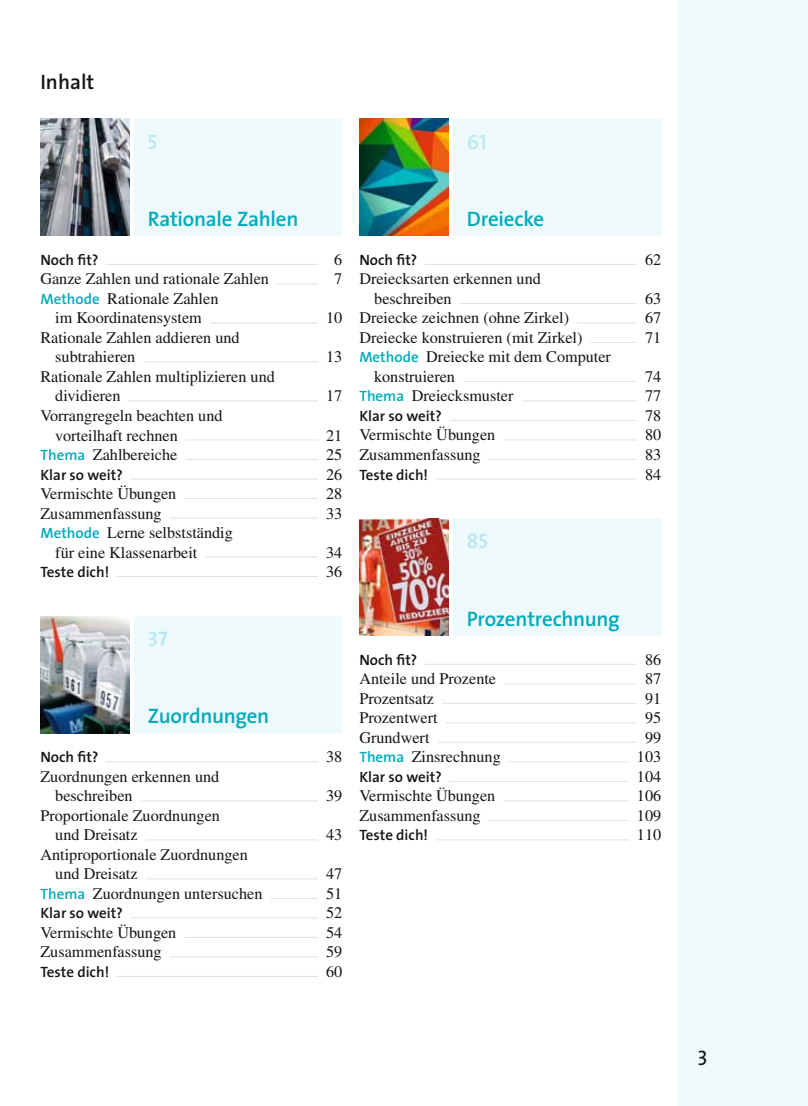
<style>
.page{position:relative;width:808px;height:1106px;background:#fff}
.page>*{position:absolute;margin:0;border:0;box-sizing:border-box;transform-origin:0 0}
.t1{font:700 21px "The Sans CV Semi";letter-spacing:-.015em;color:#00aaba}
.t2{font:21px "The Sans CV Semi Bold Caps";color:#b6e9f0}
.t3{font:700 21px "The Sans CV Semi";color:#141415}
.t4{font:21px "The Sans CV Caps";color:#141415}
.t5{font:16.2px/19.5px "Times LT Std";color:#141415}
.t6{font:700 15px "The Sans CV Semi";color:#141415}
.s1{font-family:"The Sans CV Semi";font-weight:700;font-size:15px;color:#00aaba}
</style>
<div class="page">
<div style="left:678px;top:0;width:130px;height:1106px;background:#eef9fb"></div>
<hr style="left:106px;top:264px;width:212px;height:1px;background:#e2e3e3">
<hr style="left:277px;top:283px;width:41px;height:1px;background:#e2e3e3">
<hr style="left:210px;top:322px;width:108px;height:1px;background:#e2e3e3">
<hr style="left:143px;top:361px;width:175px;height:1px;background:#e2e3e3">
<hr style="left:129px;top:400px;width:189px;height:1px;background:#e2e3e3">
<hr style="left:186px;top:439px;width:132px;height:1px;background:#e2e3e3">
<hr style="left:185px;top:459px;width:133px;height:1px;background:#e2e3e3">
<hr style="left:130px;top:478px;width:188px;height:1px;background:#e2e3e3">
<hr style="left:184px;top:498px;width:134px;height:1px;background:#e2e3e3">
<hr style="left:170px;top:517px;width:148px;height:1px;background:#e2e3e3">
<hr style="left:206px;top:556px;width:112px;height:1px;background:#e2e3e3">
<hr style="left:117px;top:576px;width:201px;height:1px;background:#e2e3e3">
<hr style="left:106px;top:761px;width:212px;height:1px;background:#e2e3e3">
<hr style="left:141px;top:800px;width:177px;height:1px;background:#e2e3e3">
<hr style="left:146px;top:839px;width:172px;height:1px;background:#e2e3e3">
<hr style="left:146px;top:878px;width:172px;height:1px;background:#e2e3e3">
<hr style="left:271px;top:897px;width:47px;height:2px;background:#e2e3e3">
<hr style="left:130px;top:917px;width:188px;height:1px;background:#e2e3e3">
<hr style="left:184px;top:936px;width:134px;height:2px;background:#e2e3e3">
<hr style="left:170px;top:956px;width:148px;height:1px;background:#e2e3e3">
<hr style="left:117px;top:975px;width:201px;height:2px;background:#e2e3e3">
<div style="left:134px;top:119px;width:208px;height:117px;background:#eef9fb"></div>
<img style="left:40px;top:119px;width:90px;height:117px">
<div style="left:134px;top:616px;width:208px;height:117px;background:#eef9fb"></div>
<img style="left:40px;top:616px;width:90px;height:117px">
<hr style="left:425px;top:264px;width:212px;height:1px;background:#e2e3e3">
<hr style="left:460px;top:303px;width:177px;height:1px;background:#e2e3e3">
<hr style="left:577px;top:322px;width:60px;height:1px;background:#e2e3e3">
<hr style="left:590px;top:342px;width:47px;height:1px;background:#e2e3e3">
<hr style="left:463px;top:381px;width:174px;height:1px;background:#e2e3e3">
<hr style="left:521px;top:400px;width:116px;height:1px;background:#e2e3e3">
<hr style="left:449px;top:420px;width:188px;height:1px;background:#e2e3e3">
<hr style="left:503px;top:439px;width:134px;height:1px;background:#e2e3e3">
<hr style="left:489px;top:459px;width:148px;height:1px;background:#e2e3e3">
<hr style="left:436px;top:478px;width:201px;height:1px;background:#e2e3e3">
<hr style="left:425px;top:663px;width:212px;height:2px;background:#e2e3e3">
<hr style="left:504px;top:683px;width:133px;height:1px;background:#e2e3e3">
<hr style="left:442px;top:702px;width:195px;height:2px;background:#e2e3e3">
<hr style="left:446px;top:722px;width:191px;height:1px;background:#e2e3e3">
<hr style="left:438px;top:741px;width:199px;height:2px;background:#e2e3e3">
<hr style="left:509px;top:761px;width:120px;height:1px;background:#e2e3e3">
<hr style="left:449px;top:780px;width:180px;height:2px;background:#e2e3e3">
<hr style="left:503px;top:800px;width:126px;height:1px;background:#e2e3e3">
<hr style="left:489px;top:819px;width:140px;height:2px;background:#e2e3e3">
<hr style="left:436px;top:839px;width:193px;height:1px;background:#e2e3e3">
<div style="left:453px;top:119px;width:208px;height:117px;background:#eef9fb"></div>
<img style="left:360px;top:119px;width:89px;height:117px">
<div style="left:453px;top:519px;width:208px;height:116px;background:#eef9fb"></div>
<img style="left:359px;top:518px;width:90px;height:117px">
<p class="t3" style="left:40px;top:65px;width:55px">Inhalt</p>
<p class="t2" style="left:148px;top:124px;width:11px">5</p>
<p class="t2" style="left:467px;top:124px;width:21px">61</p>
<p class="t1" style="left:148px;top:201px;width:152px">Rationale Zahlen</p>
<p class="t6" style="left:40px;top:247px;width:59px">Noch fit?</p>
<p class="t5" style="left:334px;top:250px;width:10px">6</p>
<p class="t5" style="left:40px;top:269px;width:230px">Ganze Zahlen und rationale Zahlen</p>
<p class="t5" style="left:334px;top:269px;width:10px">7</p>
<p class="t5" style="left:40px;top:289px;width:180px;text-align:center"><span class="s1">Methode</span> Rationale Zahlen im Koordinatensystem</p>
<p class="t5" style="left:326px;top:308px;width:18px">10</p>
<p class="t5" style="left:55px;top:328px;width:186px;text-indent:-15px">Rationale Zahlen addieren und subtrahieren</p>
<p class="t5" style="left:55px;top:367px;width:221px;text-indent:-15px">Rationale Zahlen multiplizieren und dividieren</p>
<p class="t5" style="left:55px;top:406px;width:169px;text-indent:-15px">Vorrangregeln beachten und vorteilhaft rechnen</p>
<p class="t5" style="left:326px;top:347px;width:18px">13</p>
<p class="t5" style="left:326px;top:386px;width:18px">17</p>
<p class="t5" style="left:326px;top:425px;width:18px">21</p>
<p class="t5" style="left:40px;top:445px;width:138px"><span class="s1">Thema</span> Zahlbereiche</p>
<p class="t5" style="left:326px;top:445px;width:18px">25</p>
<p class="t6" style="left:40px;top:462px;width:84px">Klar so weit?</p>
<p class="t5" style="left:326px;top:464px;width:18px">26</p>
<p class="t5" style="left:40px;top:484px;width:137px">Vermischte Übungen</p>
<p class="t5" style="left:326px;top:484px;width:18px">28</p>
<p class="t5" style="left:40px;top:503px;width:123px">Zusammenfassung</p>
<p class="t5" style="left:326px;top:503px;width:18px">33</p>
<p class="t5" style="left:55px;top:523px;width:179px;text-indent:-15px"><span class="s1">Methode</span> Lerne selbstständig für eine Klassenarbeit</p>
<p class="t5" style="left:326px;top:542px;width:18px">34</p>
<p class="t6" style="left:40px;top:559px;width:70px">Teste dich!</p>
<p class="t5" style="left:326px;top:562px;width:18px">36</p>
<p class="t2" style="left:148px;top:621px;width:21px">37</p>
<p class="t1" style="left:148px;top:698px;width:123px">Zuordnungen</p>
<p class="t6" style="left:40px;top:744px;width:59px">Noch fit?</p>
<p class="t5" style="left:326px;top:747px;width:18px">38</p>
<p class="t5" style="left:55px;top:766px;width:166px;text-indent:-15px">Zuordnungen erkennen und beschreiben</p>
<p class="t5" style="left:326px;top:786px;width:18px">39</p>
<p class="t5" style="left:55px;top:805px;width:166px;text-indent:-15px">Proportionale Zuordnungen und Dreisatz</p>
<p class="t5" style="left:55px;top:844px;width:194px;text-indent:-15px">Antiproportionale Zuordnungen und Dreisatz</p>
<p class="t5" style="left:326px;top:825px;width:18px">43</p>
<p class="t5" style="left:326px;top:864px;width:18px">47</p>
<p class="t5" style="left:40px;top:883px;width:224px"><span class="s1">Thema</span> Zuordnungen untersuchen</p>
<p class="t5" style="left:326px;top:883px;width:18px">51</p>
<p class="t6" style="left:40px;top:900px;width:84px">Klar so weit?</p>
<p class="t5" style="left:326px;top:903px;width:18px">52</p>
<p class="t5" style="left:40px;top:922px;width:137px">Vermischte Übungen</p>
<p class="t5" style="left:326px;top:922px;width:18px">54</p>
<p class="t5" style="left:40px;top:942px;width:123px">Zusammenfassung</p>
<p class="t5" style="left:326px;top:942px;width:18px">59</p>
<p class="t6" style="left:40px;top:959px;width:70px">Teste dich!</p>
<p class="t5" style="left:326px;top:961px;width:18px">60</p>
<p class="t1" style="left:467px;top:201px;width:79px">Dreiecke</p>
<p class="t6" style="left:359px;top:247px;width:59px">Noch fit?</p>
<p class="t5" style="left:645px;top:250px;width:18px">62</p>
<p class="t5" style="left:374px;top:269px;width:168px;text-indent:-15px">Dreiecksarten erkennen und beschreiben</p>
<p class="t5" style="left:645px;top:289px;width:18px">63</p>
<p class="t5" style="left:359px;top:308px;width:211px">Dreiecke zeichnen (ohne Zirkel)</p>
<p class="t5" style="left:645px;top:308px;width:18px">67</p>
<p class="t5" style="left:359px;top:328px;width:225px">Dreiecke konstruieren (mit Zirkel)</p>
<p class="t5" style="left:645px;top:328px;width:18px">71</p>
<p class="t5" style="left:374px;top:347px;width:238px;text-indent:-15px"><span class="s1">Methode</span> Dreiecke mit dem Computer konstruieren</p>
<p class="t5" style="left:645px;top:367px;width:18px">74</p>
<p class="t5" style="left:359px;top:386px;width:156px"><span class="s1">Thema</span> Dreiecksmuster</p>
<p class="t5" style="left:645px;top:386px;width:18px">77</p>
<p class="t6" style="left:359px;top:403px;width:84px">Klar so weit?</p>
<p class="t5" style="left:645px;top:406px;width:18px">78</p>
<p class="t5" style="left:359px;top:425px;width:137px">Vermischte Übungen</p>
<p class="t5" style="left:645px;top:425px;width:18px">80</p>
<p class="t5" style="left:359px;top:445px;width:123px">Zusammenfassung</p>
<p class="t5" style="left:645px;top:445px;width:18px">83</p>
<p class="t6" style="left:359px;top:462px;width:70px">Teste dich!</p>
<p class="t5" style="left:645px;top:464px;width:18px">84</p>
<p class="t2" style="left:467px;top:524px;width:23px">85</p>
<p class="t1" style="left:467px;top:601px;width:154px">Prozentrechnung</p>
<p class="t6" style="left:359px;top:647px;width:59px">Noch fit?</p>
<p class="t5" style="left:645px;top:649px;width:18px">86</p>
<p class="t5" style="left:359px;top:669px;width:138px">Anteile und Prozente</p>
<p class="t5" style="left:645px;top:669px;width:18px">87</p>
<p class="t5" style="left:359px;top:688px;width:76px">Prozentsatz</p>
<p class="t5" style="left:645px;top:688px;width:18px">91</p>
<p class="t5" style="left:359px;top:708px;width:80px">Prozentwert</p>
<p class="t5" style="left:645px;top:708px;width:18px">95</p>
<p class="t5" style="left:359px;top:727px;width:72px">Grundwert</p>
<p class="t5" style="left:645px;top:727px;width:18px">99</p>
<p class="t5" style="left:359px;top:747px;width:143px"><span class="s1">Thema</span> Zinsrechnung</p>
<p class="t5" style="left:637px;top:747px;width:26px">103</p>
<p class="t6" style="left:359px;top:764px;width:84px">Klar so weit?</p>
<p class="t5" style="left:637px;top:766px;width:26px">104</p>
<p class="t5" style="left:359px;top:786px;width:137px">Vermischte Übungen</p>
<p class="t5" style="left:637px;top:786px;width:26px">106</p>
<p class="t5" style="left:359px;top:805px;width:123px">Zusammenfassung</p>
<p class="t5" style="left:637px;top:805px;width:26px">109</p>
<p class="t6" style="left:359px;top:822px;width:70px">Teste dich!</p>
<p class="t5" style="left:637px;top:825px;width:26px">110</p>
<p class="t4" style="left:697px;top:1040px;width:12px">3</p>
</div>
